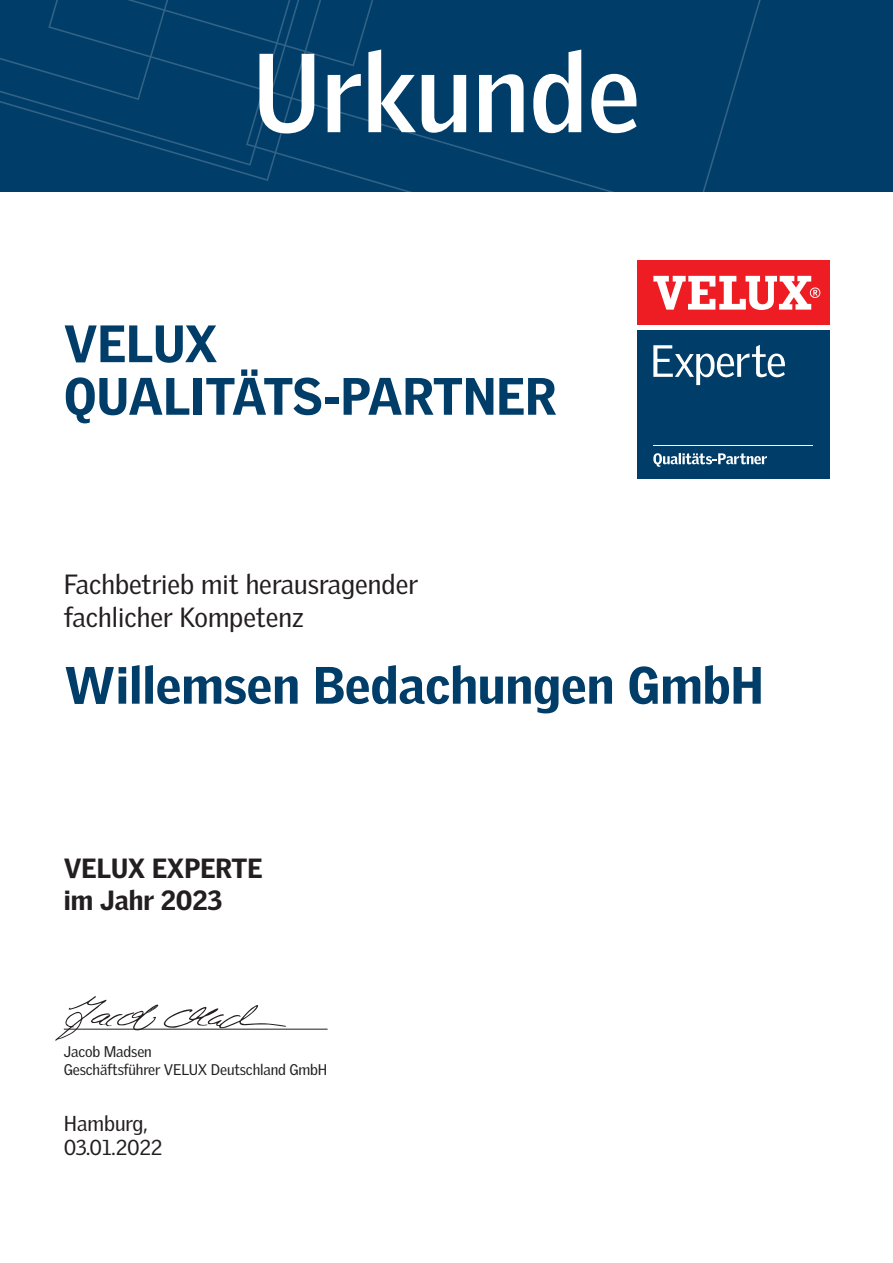
<style>
.page{position:relative;width:893px;height:1263px;background:#fff}
.page>*{position:absolute;margin:0;border:0;box-sizing:border-box;transform-origin:0 0}
.t1{font:700 108.9px "Velux Gothic";color:#fff}
.iaf_company{font:900 51px "Velux Gothic";color:#003d69}
.iaf_partner{font:900 51px "Velux Gothic";color:#003d69}
.t2{font:27px/32.4px "Velux Gothic";color:#231f20}
.t3{font:900 27px "Velux Gothic";color:#231f20}
.iaf_datum{font:21px "Velux Gothic";color:#231f20}
.t4{font:15px/18px "Velux Gothic";letter-spacing:-.01em;color:#231f20}
</style>
<div class="page">
<svg style="left:637px;top:0;width:256px;height:338px"></svg>
<svg style="left:48px;top:0;width:780px;height:218px;fill:#003d69"></svg>
<div style="left:0;top:0;width:382px;height:166px;background:#003d69"></div>
<hr style="left:64px;top:1029px;width:264px;height:1px;background:#231f20">
<svg style="left:164px;top:1005px;width:122px;height:23px"></svg>
<svg style="left:55px;top:996px;width:103px;height:45px"></svg>
<div style="left:637px;top:330px;width:192px;height:148px;background:#003d69"></div>
<svg style="left:653px;top:345px;width:132px;height:40px"></svg>
<div style="left:637px;top:261px;width:192px;height:64px;background:#ee1d23"></div>
<svg style="left:653px;top:276px;width:167px;height:34px"></svg>
<svg style="left:653px;top:453px;width:114px;height:14px"></svg>
<hr style="left:653px;top:445px;width:160px;height:1px;background:#fff">
<p class="t1" style="left:253px;top:27px;width:389px">Urkunde</p>
<p class="iaf_company" style="left:64px;top:311px;width:155px">VELUX</p>
<p class="iaf_partner" style="left:64px;top:364px;width:494px">QUALITÄTS-PARTNER</p>
<p class="t2" style="left:64px;top:568px;width:356px">Fachbetrieb mit herausragender fachlicher Kompetenz</p>
<p class="iaf_company" style="left:64px;top:653px;width:701px">Willemsen Bedachungen GmbH</p>
<p class="t3" style="left:64px;top:851px;width:200px">VELUX EXPERTE</p>
<p class="t3" style="left:64px;top:883px;width:160px">im Jahr 2023</p>
<p class="t4" style="left:64px;top:1042px;width:265px">Jacob Madsen<br>Geschäftsführer VELUX Deutschland GmbH</p>
<p class="iaf_datum" style="left:64px;top:1111px;width:85px">Hamburg,</p>
<p class="iaf_datum" style="left:64px;top:1135px;width:100px">03.01.2022</p>
</div>
